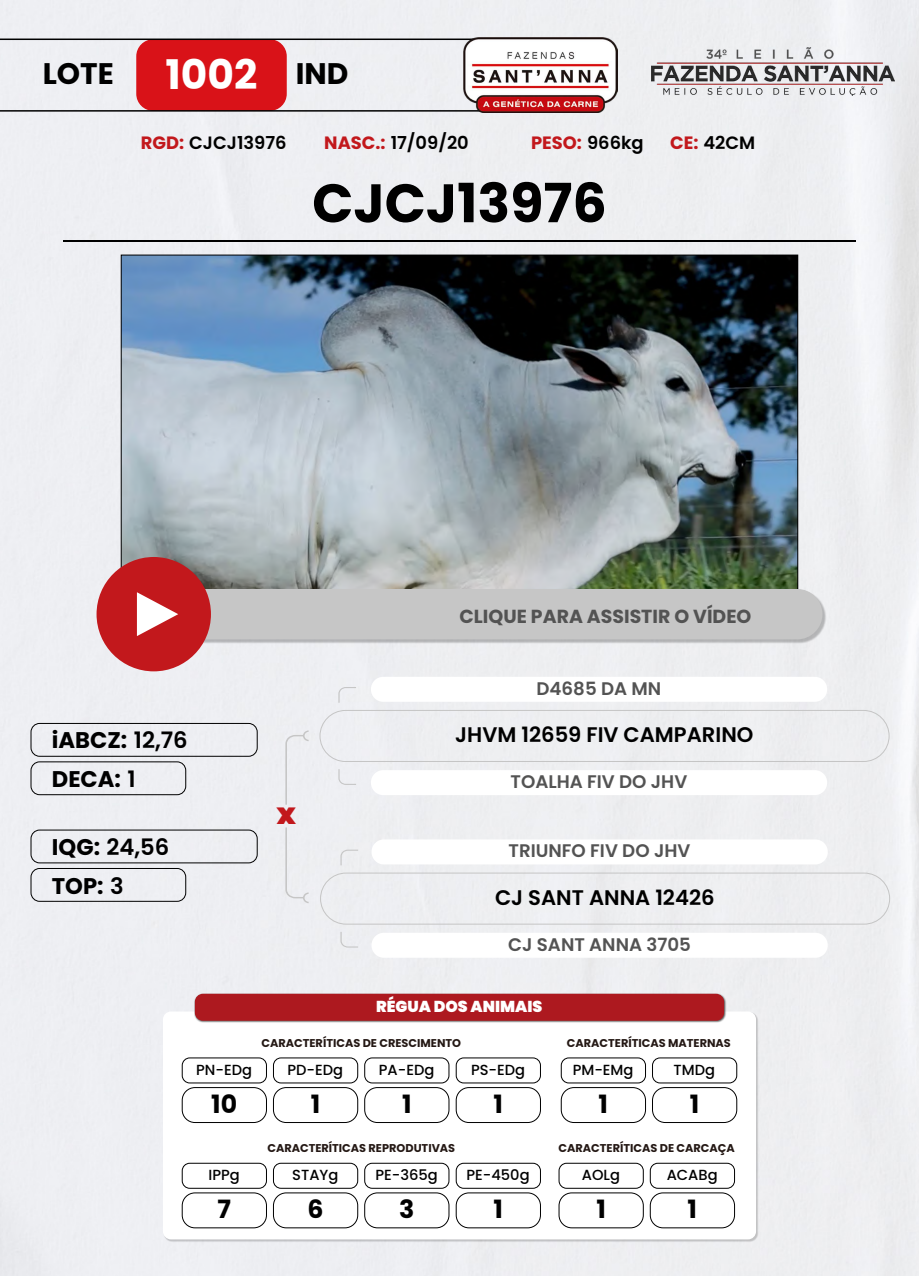
<style>
.page{position:relative;width:919px;height:1276px;background:#fff}
.page>*{position:absolute;margin:0;border:0;box-sizing:border-box;transform-origin:0 0}
.t1{font:700 54.06px "Poppins";color:#000}
.t2{font:700 40.8px "Poppins";color:#fff}
.t3{font:700 29.7px "Poppins";color:#000}
.t4{font:900 29.34px "Poppins";color:#c2181c}
.t5{font:700 25.2px "Poppins";color:#000}
.t6{font:700 22.65px/38.4px "Poppins";color:#000}
.t7{font:600 21.09px "Poppins";color:#000}
.t8{font:700 18.9px "Poppins";color:#535353}
.t9{font:600 18.21px "Poppins";color:#535353}
.t10{font:600 17.85px "Poppins";color:#000}
.t11{font:700 17.85px "Poppins";color:#c2181c}
.t12{font:900 15.81px "Poppins";color:#fff}
.t13{font:500 14.64px "Poppins";color:#000}
.t14{font:700 11.31px "Poppins";color:#241814}
.s1{font-weight:700;color:#c2181c}
.s2{font-weight:600;color:#000}
.s3{font-weight:600}
</style>
<div class="page">
<div style="left:0;top:0;width:918px;height:1276px;background:#eeeff2"></div>
<img style="left:651px;top:47px;width:243px;height:49px">
<img style="left:123px;top:257px;width:672px;height:332px">
<svg style="left:0;top:39px;width:463px;height:73px"></svg>
<div style="left:31px;top:723px;width:226px;height:33px;border:1px solid #000;border-radius:9px"></div>
<div style="left:31px;top:761px;width:155px;height:34px;border:1px solid #000;border-radius:9px"></div>
<div style="left:31px;top:829px;width:226px;height:34px;border:1px solid #000;border-radius:9px"></div>
<div style="left:31px;top:868px;width:155px;height:33px;border:1px solid #000;border-radius:9px"></div>
<img style="left:463px;top:38px;width:154px;height:74px">
<div style="left:319px;top:710px;width:570px;height:52px;border:1px solid #c5c5c5;border-radius:26px"></div>
<div style="left:371px;top:770px;width:456px;height:25px;background:#fff;border-radius:12px"></div>
<div style="left:371px;top:677px;width:456px;height:25px;background:#fff;border-radius:12px"></div>
<div style="left:320px;top:872px;width:570px;height:52px;border:1px solid #c5c5c5;border-radius:26px"></div>
<div style="left:371px;top:932px;width:456px;height:25px;background:#fff;border-radius:12px"></div>
<div style="left:371px;top:839px;width:456px;height:25px;background:#fff;border-radius:12px"></div>
<svg style="left:285px;top:730px;width:23px;height:173px"></svg>
<svg style="left:340px;top:849px;width:18px;height:16px"></svg>
<svg style="left:340px;top:932px;width:18px;height:15px"></svg>
<svg style="left:338px;top:687px;width:18px;height:16px"></svg>
<svg style="left:338px;top:769px;width:18px;height:16px"></svg>
<div style="left:155px;top:590px;width:671px;height:53px;background:#000;opacity:.25"></div>
<div style="left:96px;top:557px;width:115px;height:114px;background:#c2181c;border-radius:50%"></div>
<svg style="left:137px;top:589px;width:685px;height:50px"></svg>
<div style="left:163px;top:1011px;width:593px;height:228px;background:#fff;border-radius:8px"></div>
<div style="left:194px;top:993px;width:532px;height:30px;background:#000;opacity:.64"></div>
<div style="left:195px;top:993px;width:529px;height:27px;background:#ad191f;border-radius:8px"></div>
<div style="left:182px;top:1057px;width:85px;height:26px;border:1px solid #000;border-radius:8px"></div>
<div style="left:182px;top:1087px;width:85px;height:35px;border:1px solid #000;border-radius:13px"></div>
<div style="left:273px;top:1057px;width:85px;height:26px;border:1px solid #000;border-radius:8px"></div>
<div style="left:273px;top:1087px;width:85px;height:35px;border:1px solid #000;border-radius:13px"></div>
<div style="left:364px;top:1057px;width:85px;height:26px;border:1px solid #000;border-radius:8px"></div>
<div style="left:455px;top:1057px;width:86px;height:26px;border:1px solid #000;border-radius:8px"></div>
<div style="left:364px;top:1087px;width:85px;height:35px;border:1px solid #000;border-radius:13px"></div>
<div style="left:456px;top:1087px;width:84px;height:35px;border:1px solid #000;border-radius:13px"></div>
<div style="left:560px;top:1057px;width:86px;height:26px;border:1px solid #000;border-radius:8px"></div>
<div style="left:558px;top:1162px;width:85px;height:26px;border:1px solid #000;border-radius:8px"></div>
<div style="left:561px;top:1087px;width:84px;height:35px;border:1px solid #000;border-radius:13px"></div>
<div style="left:559px;top:1192px;width:84px;height:36px;border:1px solid #000;border-radius:13px"></div>
<div style="left:652px;top:1057px;width:85px;height:26px;border:1px solid #000;border-radius:8px"></div>
<div style="left:649px;top:1162px;width:86px;height:26px;border:1px solid #000;border-radius:8px"></div>
<div style="left:652px;top:1087px;width:85px;height:35px;border:1px solid #000;border-radius:13px"></div>
<div style="left:650px;top:1192px;width:84px;height:36px;border:1px solid #000;border-radius:13px"></div>
<div style="left:182px;top:1162px;width:85px;height:26px;border:1px solid #000;border-radius:8px"></div>
<div style="left:182px;top:1192px;width:85px;height:36px;border:1px solid #000;border-radius:13px"></div>
<div style="left:273px;top:1162px;width:85px;height:26px;border:1px solid #000;border-radius:8px"></div>
<div style="left:273px;top:1192px;width:85px;height:36px;border:1px solid #000;border-radius:13px"></div>
<div style="left:364px;top:1162px;width:85px;height:26px;border:1px solid #000;border-radius:8px"></div>
<div style="left:455px;top:1162px;width:86px;height:26px;border:1px solid #000;border-radius:8px"></div>
<div style="left:364px;top:1192px;width:85px;height:36px;border:1px solid #000;border-radius:13px"></div>
<div style="left:456px;top:1192px;width:84px;height:36px;border:1px solid #000;border-radius:13px"></div>
<hr style="left:63px;top:240px;width:792px;height:1px;background:#000">
<h3 class="t3" style="left:43px;top:56px;width:73px">LOTE</h3>
<h2 class="t2" style="left:165px;top:51px;width:93px">1002</h2>
<h3 class="t3" style="left:296px;top:56px;width:54px">IND</h3>
<h3 class="t10" style="left:141px;top:132px;width:147px"><span class="s1">RGD:</span> CJCJ13976</h3>
<h3 class="t10" style="left:324px;top:132px;width:146px"><span class="s1">NASC.:</span> 17/09/20</h3>
<h3 class="t11" style="left:531px;top:132px;width:114px">PESO: <span class="s2">966kg</span></h3>
<h3 class="t10" style="left:670px;top:132px;width:87px"><span class="s1">CE:</span> 42CM</h3>
<h1 class="t1" style="left:312px;top:172px;width:296px">CJCJ13976</h1>
<h3 class="t8" style="left:459px;top:605px;width:293px">CLIQUE PARA ASSISTIR O VÍDEO</h3>
<h3 class="t6" style="left:52px;top:721px;width:137px">iABCZ: <span class="s3">12,76<br></span>DECA: <span class="s3">1</span></h3>
<h3 class="t6" style="left:52px;top:828px;width:119px">IQG: <span class="s3">24,56<br></span>TOP: <span class="s3">3</span></h3>
<h3 class="t4" style="left:276px;top:797px;width:21px">x</h3>
<h3 class="t9" style="left:536px;top:678px;width:126px">D4685 DA MN</h3>
<h3 class="t7" style="left:455px;top:722px;width:300px">JHVM 12659 FIV CAMPARINO</h3>
<h3 class="t9" style="left:510px;top:771px;width:178px">TOALHA FIV DO JHV</h3>
<h3 class="t9" style="left:508px;top:840px;width:183px">TRIUNFO FIV DO JHV</h3>
<h3 class="t7" style="left:495px;top:885px;width:221px">CJ SANT ANNA 12426</h3>
<h3 class="t9" style="left:508px;top:933px;width:184px">CJ SANT ANNA 3705</h3>
<p class="t13" style="left:196px;top:1061px;width:57px">PN-EDg</p>
<h3 class="t5" style="left:211px;top:1089px;width:27px">10</h3>
<h3 class="t12" style="left:376px;top:997px;width:168px">RÉGUA DOS ANIMAIS</h3>
<p class="t14" style="left:261px;top:1036px;width:201px">CARACTERÍTICAS DE CRESCIMENTO</p>
<p class="t14" style="left:567px;top:1036px;width:165px">CARACTERÍTICAS MATERNAS</p>
<p class="t13" style="left:287px;top:1061px;width:57px">PD-EDg</p>
<h3 class="t5" style="left:311px;top:1089px;width:11px">1</h3>
<p class="t13" style="left:379px;top:1061px;width:57px">PA-EDg</p>
<p class="t13" style="left:471px;top:1061px;width:56px">PS-EDg</p>
<h3 class="t5" style="left:402px;top:1089px;width:11px">1</h3>
<h3 class="t5" style="left:493px;top:1089px;width:11px">1</h3>
<p class="t13" style="left:572px;top:1061px;width:62px">PM-EMg</p>
<h3 class="t5" style="left:598px;top:1089px;width:11px">1</h3>
<p class="t13" style="left:673px;top:1061px;width:43px">TMDg</p>
<h3 class="t5" style="left:689px;top:1089px;width:11px">1</h3>
<p class="t13" style="left:208px;top:1166px;width:33px">IPPg</p>
<h3 class="t5" style="left:217px;top:1194px;width:15px">7</h3>
<p class="t14" style="left:267px;top:1141px;width:189px">CARACTERÍTICAS REPRODUTIVAS</p>
<p class="t13" style="left:292px;top:1166px;width:48px">STAYg</p>
<h3 class="t5" style="left:307px;top:1194px;width:18px">6</h3>
<p class="t13" style="left:375px;top:1166px;width:64px">PE-365g</p>
<p class="t13" style="left:466px;top:1166px;width:65px">PE-450g</p>
<h3 class="t5" style="left:399px;top:1194px;width:17px">3</h3>
<h3 class="t5" style="left:493px;top:1194px;width:11px">1</h3>
<p class="t14" style="left:558px;top:1141px;width:178px">CARACTERÍTICAS DE CARCAÇA</p>
<p class="t13" style="left:581px;top:1166px;width:40px">AOLg</p>
<h3 class="t5" style="left:596px;top:1194px;width:11px">1</h3>
<p class="t13" style="left:666px;top:1166px;width:52px">ACABg</p>
<h3 class="t5" style="left:687px;top:1194px;width:11px">1</h3>
</div>
